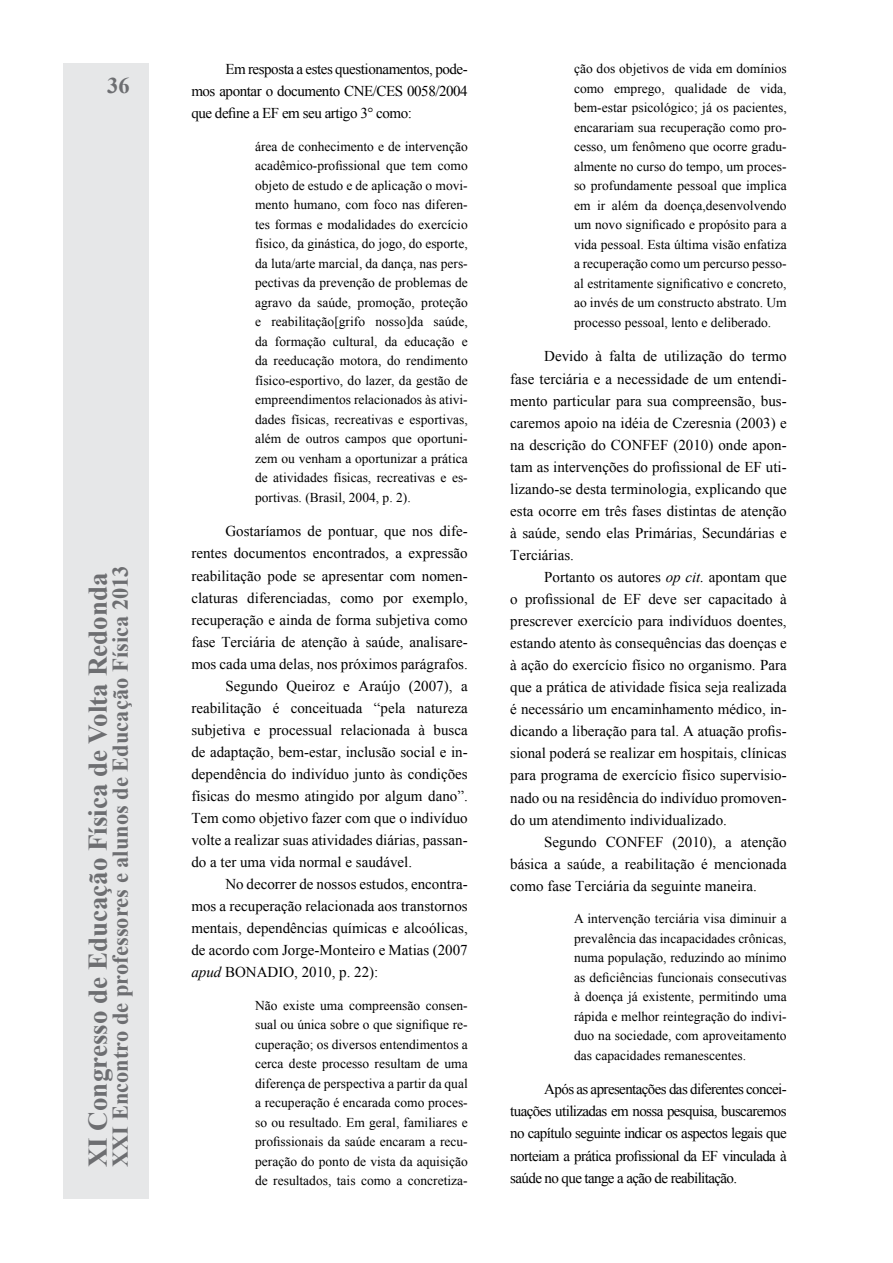
<style>
.page{position:relative;width:893px;height:1263px;background:#fff}
.page>*{position:absolute;margin:0;border:0;box-sizing:border-box;transform-origin:0 0}
.t1{font:700 27px "Times New Roman";color:#6d6e71}
.t2{font:700 22.5px "Times New Roman";color:#6d6e71}
.TEXTO_CORRIDO{font:15px/22px "Times New Roman";color:#000;text-align:justify}
.CITAÇÃO{font:13.5px/19.5px "Times New Roman";color:#000;text-align:justify}
.s1{font-style:italic}
</style>
<div class="page">
<div style="left:64px;top:64px;width:85px;height:1135px;background:#e6e7e8"></div>
<h2 class="t2" style="left:107px;top:70px;width:24px">36</h2>
<h1 class="t1" style="left:79px;top:1167px;width:596px;rotate:-90deg">XI Congresso de Educação Física de Volta Redonda</h1>
<h2 class="t2" style="left:105px;top:1167px;width:603px;rotate:-90deg">XXI Encontro de professores e alunos de Educação Física 2013</h2>
<p class="TEXTO_CORRIDO" style="left:191px;top:58px;width:278px;text-indent:34px">Em resposta a estes questionamentos, pode&shy;mos apontar o documento CNE/CES 0058/2004 que define a EF em seu artigo 3° como:</p>
<p class="CITAÇÃO" style="left:255px;top:136px;width:214px">área de conhecimento e de intervenção acadêmico-profissional que tem como objeto de estudo e de aplicação o movi&shy;mento humano, com foco nas diferen&shy;tes formas e modalidades do exercício físico, da ginástica, do jogo, do esporte, da luta/arte marcial, da dança, nas pers&shy;pectivas da prevenção de problemas de agravo da saúde, promoção, proteção e reabilitação[grifo nosso]da saúde, da formação cultural, da educação e da reeducação motora, do rendimento físico-esportivo, do lazer, da gestão de empreendimentos relacionados às ativi&shy;dades físicas, recreativas e esportivas, além de outros campos que oportuni&shy;zem ou venham a oportunizar a prática de atividades físicas, recreativas e es&shy;portivas. (Brasil, 2004, p. 2).</p>
<p class="TEXTO_CORRIDO" style="left:191px;top:520px;width:278px;text-indent:34px">Gostaríamos de pontuar, que nos dife&shy;rentes documentos encontrados, a expressão reabilitação pode se apresentar com nomen&shy;claturas diferenciadas, como por exemplo, recuperação e ainda de forma subjetiva como fase Terciária de atenção à saúde, analisare&shy;mos cada uma delas, nos próximos parágrafos.</p>
<p class="TEXTO_CORRIDO" style="left:191px;top:674px;width:278px;text-indent:34px">Segundo Queiroz e Araújo (2007), a reabilitação é conceituada “pela natureza subjetiva e processual relacionada à busca de adaptação, bem-estar, inclusão social e in&shy;dependência do indivíduo junto às condições físicas do mesmo atingido por algum dano”.<br>Tem como objetivo fazer com que o indivíduo volte a realizar suas atividades diárias, passan&shy;do a ter uma vida normal e saudável.</p>
<p class="TEXTO_CORRIDO" style="left:191px;top:873px;width:278px;text-indent:34px">No decorrer de nossos estudos, encontra&shy;mos a recuperação relacionada aos transtornos mentais, dependências químicas e alcoólicas, de acordo com Jorge-Monteiro e Matias (2007 <span class="s1">apud</span> BONADIO, 2010, p. 22):</p>
<p class="CITAÇÃO" style="left:255px;top:995px;width:214px">Não existe uma compreensão consen&shy;sual ou única sobre o que signifique re&shy;cuperação; os diversos entendimentos a cerca deste processo resultam de uma diferença de perspectiva a partir da qual a recuperação é encarada como proces&shy;so ou resultado. Em geral, familiares e profissionais da saúde encaram a recu&shy;peração do ponto de vista da aquisição de resultados, tais como a concretiza-</p>
<p class="CITAÇÃO" style="left:574px;top:59px;width:214px">ção dos objetivos de vida em domínios como emprego, qualidade de vida, bem-estar psicológico; já os pacientes, encarariam sua recuperação como pro&shy;cesso, um fenômeno que ocorre gradu&shy;almente no curso do tempo, um proces&shy;so profundamente pessoal que implica em ir além da doença,desenvolvendo um novo significado e propósito para a vida pessoal. Esta última visão enfatiza a recuperação como um percurso pesso&shy;al estritamente significativo e concreto, ao invés de um constructo abstrato. Um processo pessoal, lento e deliberado.</p>
<p class="TEXTO_CORRIDO" style="left:510px;top:345px;width:278px;text-indent:34px">Devido à falta de utilização do termo fase terciária e a necessidade de um entendi&shy;mento particular para sua compreensão, bus&shy;caremos apoio na idéia de Czeresnia (2003) e na descrição do CONFEF (2010) onde apon&shy;tam as intervenções do profissional de EF uti&shy;lizando-se desta terminologia, explicando que esta ocorre em três fases distintas de atenção à saúde, sendo elas Primárias, Secundárias e Terciárias.</p>
<p class="TEXTO_CORRIDO" style="left:510px;top:566px;width:278px;text-indent:34px">Portanto os autores <span class="s1">op cit.</span> apontam que o profissional de EF deve ser capacitado à prescrever exercício para indivíduos doentes, estando atento às consequências das doenças e à ação do exercício físico no organismo. Para que a prática de atividade física seja realizada é necessário um encaminhamento médico, in&shy;dicando a liberação para tal. A atuação profis&shy;sional poderá se realizar em hospitais, clínicas para programa de exercício físico supervisio&shy;nado ou na residência do indivíduo promoven&shy;do um atendimento individualizado.</p>
<p class="TEXTO_CORRIDO" style="left:510px;top:830px;width:278px;text-indent:34px">Segundo CONFEF (2010), a atenção básica a saúde, a reabilitação é mencionada como fase Terciária da seguinte maneira.</p>
<p class="CITAÇÃO" style="left:574px;top:908px;width:214px">A intervenção terciária visa diminuir a prevalência das incapacidades crônicas, numa população, reduzindo ao mínimo as deficiências funcionais consecutivas à doença já existente, permitindo uma rápida e melhor reintegração do indivi&shy;duo na sociedade, com aproveitamento das capacidades remanescentes.</p>
<p class="TEXTO_CORRIDO" style="left:510px;top:1078px;width:278px;text-indent:34px">Após as apresentações das diferentes concei&shy;tuações utilizadas em nossa pesquisa, buscaremos no capítulo seguinte indicar os aspectos legais que norteiam a prática profissional da EF vinculada à saúde no que tange a ação de reabilitação.</p>
</div>
